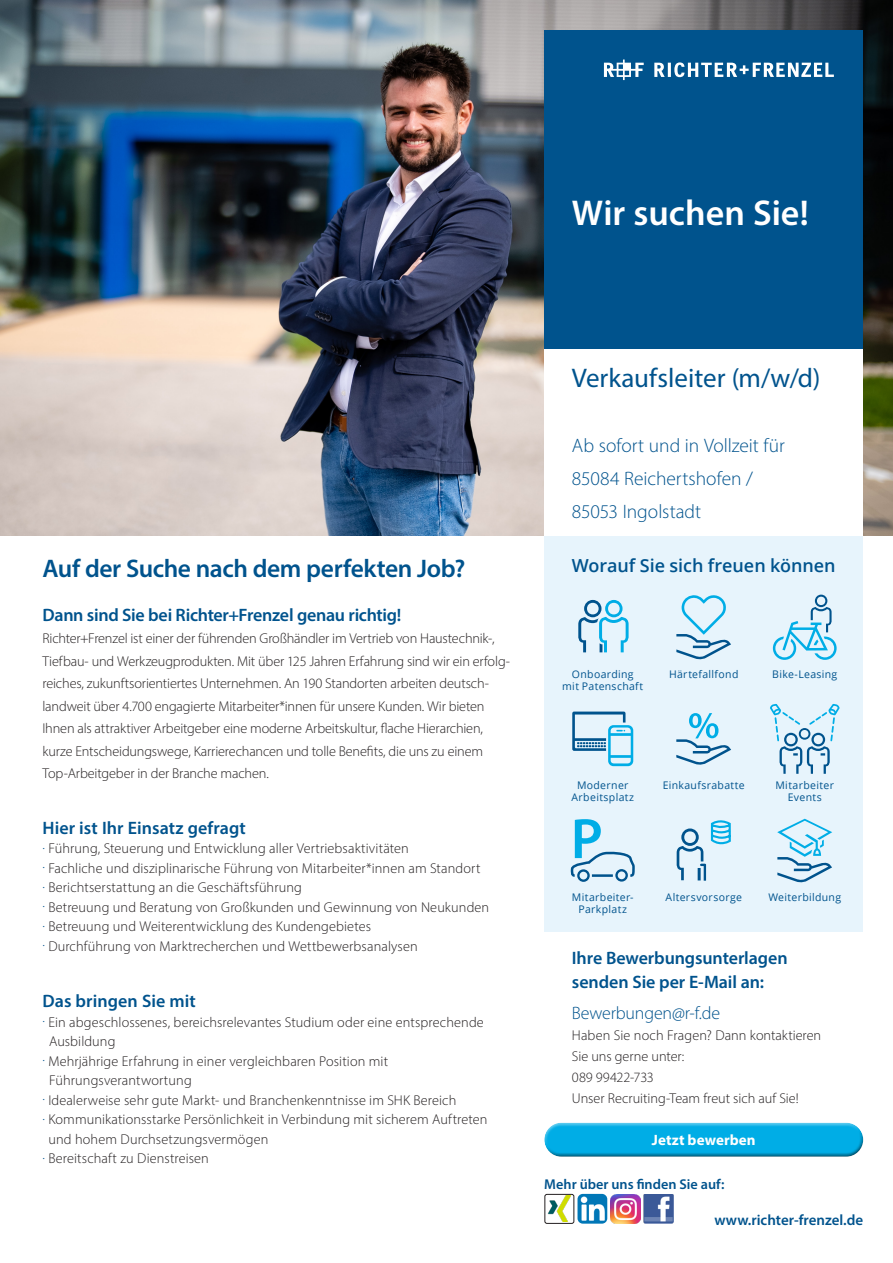
<style>
.page{position:relative;width:893px;height:1263px;background:#fff}
.page>*{position:absolute;margin:0;border:0;box-sizing:border-box;transform-origin:0 0}
.t1{font:600 36px "Myriad Pro";color:#fff}
.t2{font:27px "Myriad Pro";color:#00538d}
.t3{font:600 25.5px "Myriad Pro";letter-spacing:-.015em;color:#00538d}
.t4{font:300 19.5px/33px "Myriad Pro";color:#00538d}
.t5{font:600 18px "Myriad Pro";letter-spacing:-.005em;color:#00538d}
.t6{font:600 18px "Open Sans";letter-spacing:-.005em;color:#00538d}
.t7{font:300 18px "Myriad Pro";letter-spacing:-.01em;color:#00538d}
.t8{font:600 15px "Myriad Pro";color:#00538d}
.t9{font:700 15px "Myriad Pro";letter-spacing:.01em;color:#fff}
.t10{font:300 14.25px/19.5px "Myriad Pro";letter-spacing:.005em;color:#231f20}
.t11{font:300 14.25px/22.5px "Myriad Pro";letter-spacing:-.015em;color:#231f20}
.t12{font:600 14.25px "Myriad Pro";color:#00538d}
.t13{font:10.5px/12px "Open Sans";letter-spacing:.03em;color:#00538d;text-align:center}
</style>
<div class="page">
<img style="left:0;top:0;width:893px;height:536px">
<div style="left:544px;top:536px;width:319px;height:395px;background:#e7f4fc"></div>
<div style="left:544px;top:349px;width:319px;height:187px;background:#fff"></div>
<div style="left:544px;top:30px;width:319px;height:319px;background:#00538d"></div>
<div style="left:539px;top:1118px;width:325px;height:32px;background:#fff;opacity:.75"></div>
<div style="left:543px;top:1129px;width:321px;height:28px;background:#231f20;opacity:.75"></div>
<svg style="left:578px;top:600px;width:51px;height:52px"></svg>
<svg style="left:572px;top:711px;width:61px;height:55px"></svg>
<div style="left:615px;top:869px;width:13px;height:13px;border:2px solid #00538d;border-radius:50%"></div>
<div style="left:577px;top:869px;width:13px;height:13px;border:2px solid #00538d;border-radius:50%"></div>
<svg style="left:570px;top:819px;width:65px;height:59px"></svg>
<hr style="left:592px;top:874px;width:21px;height:3px;background:#00538d">
<svg style="left:676px;top:595px;width:55px;height:65px"></svg>
<svg style="left:676px;top:713px;width:55px;height:52px"></svg>
<svg style="left:676px;top:820px;width:55px;height:61px"></svg>
<svg style="left:773px;top:595px;width:64px;height:65px"></svg>
<svg style="left:770px;top:704px;width:70px;height:70px"></svg>
<svg style="left:777px;top:819px;width:55px;height:64px"></svg>
<svg style="left:654px;top:62px;width:180px;height:15px"></svg>
<svg style="left:604px;top:60px;width:40px;height:20px"></svg>
<img style="left:547px;top:1196px;width:24px;height:26px">
<div style="left:544px;top:1194px;width:30px;height:30px;border:1px solid #231f20;border-radius:2px"></div>
<img style="left:577px;top:1194px;width:30px;height:30px">
<img style="left:611px;top:1194px;width:29px;height:30px">
<img style="left:644px;top:1194px;width:29px;height:30px">
<p class="t1" style="left:572px;top:190px;width:238px">Wir suchen Sie!</p>
<p class="t3" style="left:43px;top:553px;width:424px">Auf der Suche nach dem perfekten Job?</p>
<p class="t5" style="left:43px;top:603px;width:360px">Dann sind Sie bei Richter+Frenzel genau richtig!</p>
<p class="t11" style="left:43px;top:627px;width:454px">Richter+Frenzel ist einer der führenden Großhändler im Vertrieb von Haustechnik-,</p>
<p class="t11" style="left:43px;top:649px;width:469px">Tiefbau- und Werkzeugprodukten. Mit über 125 Jahren Erfahrung sind wir ein erfolg&shy;reiches, zukunftsorientiertes Unternehmen. An 190 Standorten arbeiten deutsch&shy;landweit über 4.700 engagierte Mitarbeiter*innen für unsere Kunden. Wir bieten</p>
<p class="t10" style="left:43px;top:718px;width:442px">Ihnen als attraktiver Arbeitgeber eine moderne Arbeitskultur, flache Hierarchien,</p>
<p class="t11" style="left:43px;top:739px;width:442px">kurze Entscheidungswege, Karrierechancen und tolle Benefits, die uns zu einem</p>
<p class="t10" style="left:43px;top:763px;width:228px">Top-Arbeitgeber in der Branche machen.</p>
<p class="t5" style="left:43px;top:816px;width:205px">Hier ist Ihr Einsatz gefragt</p>
<p class="t10" style="left:43px;top:838px;width:368px"><sup>.</sup> Führung, Steuerung und Entwicklung aller Vertriebsaktivitäten</p>
<p class="t10" style="left:43px;top:858px;width:439px"><sup>.</sup> Fachliche und disziplinarische Führung von Mitarbeiter*innen am Standort</p>
<p class="t10" style="left:43px;top:877px;width:261px"><sup>.</sup> Berichtserstattung an die Geschäftsführung</p>
<p class="t10" style="left:43px;top:897px;width:448px"><sup>.</sup> Betreuung und Beratung von Großkunden und Gewinnung von Neukunden</p>
<p class="t10" style="left:43px;top:916px;width:330px"><sup>.</sup> Betreuung und Weiterentwicklung des Kundengebietes</p>
<p class="t10" style="left:43px;top:936px;width:377px"><sup>.</sup> Durchführung von Marktrecherchen und Wettbewerbsanalysen</p>
<p class="t5" style="left:43px;top:990px;width:155px">Das bringen Sie mit</p>
<p class="t10" style="left:43px;top:1012px;width:443px"><sup>.</sup> Ein abgeschlossenes, bereichsrelevantes Studium oder eine entsprechende</p>
<p class="t10" style="left:49px;top:1032px;width:68px">Ausbildung</p>
<p class="t10" style="left:43px;top:1051px;width:347px"><sup>.</sup> Mehrjährige Erfahrung in einer vergleichbaren Position mit</p>
<p class="t10" style="left:49px;top:1071px;width:144px">Führungsverantwortung</p>
<p class="t10" style="left:43px;top:1090px;width:415px"><sup>.</sup> Idealerweise sehr gute Markt- und Branchenkenntnisse im SHK Bereich</p>
<p class="t10" style="left:48px;top:1110px;width:441px;text-indent:-6px"><sup>.</sup> Kommunikationsstarke Persönlichkeit in Verbindung mit sicherem Auftreten und hohem Durchsetzungsvermögen</p>
<p class="t10" style="left:43px;top:1149px;width:168px"><sup>.</sup> Bereitschaft zu Dienstreisen</p>
<p class="t2" style="left:572px;top:361px;width:250px">Verkaufsleiter (m/w/d)</p>
<p class="t4" style="left:572px;top:429px;width:214px">Ab sofort und in Vollzeit für<br>85084 Reichertshofen /</p>
<p class="t4" style="left:572px;top:495px;width:131px">85053 Ingolstadt</p>
<p class="t6" style="left:572px;top:553px;width:265px">Worauf Sie sich freuen können</p>
<p class="t13" style="left:669px;top:668px;width:71px">Härtefallfond</p>
<p class="t13" style="left:572px;top:668px;width:63px">Onboarding</p>
<p class="t13" style="left:772px;top:668px;width:66px">Bike-Leasing</p>
<p class="t13" style="left:562px;top:680px;width:83px">mit Patenschaft</p>
<p class="t13" style="left:571px;top:779px;width:64px">Moderner<br>Arbeitsplatz</p>
<p class="t13" style="left:663px;top:779px;width:84px">Einkaufsrabatte</p>
<p class="t13" style="left:775px;top:779px;width:60px">Mitarbeiter<br>Events</p>
<p class="t13" style="left:572px;top:891px;width:63px">Mitarbeiter-<br>Parkplatz</p>
<p class="t13" style="left:665px;top:891px;width:78px">Altersvorsorge</p>
<p class="t13" style="left:768px;top:891px;width:74px">Weiterbildung</p>
<p class="t5" style="left:572px;top:946px;width:217px">Ihre Bewerbungsunterlagen</p>
<p class="t5" style="left:572px;top:970px;width:194px">senden Sie per E-Mail an:</p>
<p class="t7" style="left:572px;top:1002px;width:150px">Bewerbungen@r-f.de</p>
<p class="t10" style="left:572px;top:1025px;width:251px;line-height:21px">Haben Sie noch Fragen? Dann kontaktieren<br>Sie uns gerne unter:</p>
<p class="t10" style="left:572px;top:1068px;width:83px">089 99422-733</p>
<p class="t10" style="left:572px;top:1089px;width:228px">Unser Recruiting-Team freut sich auf Sie!</p>
<p class="t9" style="left:652px;top:1130px;width:105px">Jetzt bewerben</p>
<p class="t12" style="left:544px;top:1175px;width:182px">Mehr über uns finden Sie auf:</p>
<p class="t8" style="left:714px;top:1210px;width:150px">www.richter-frenzel.de</p>
</div>
